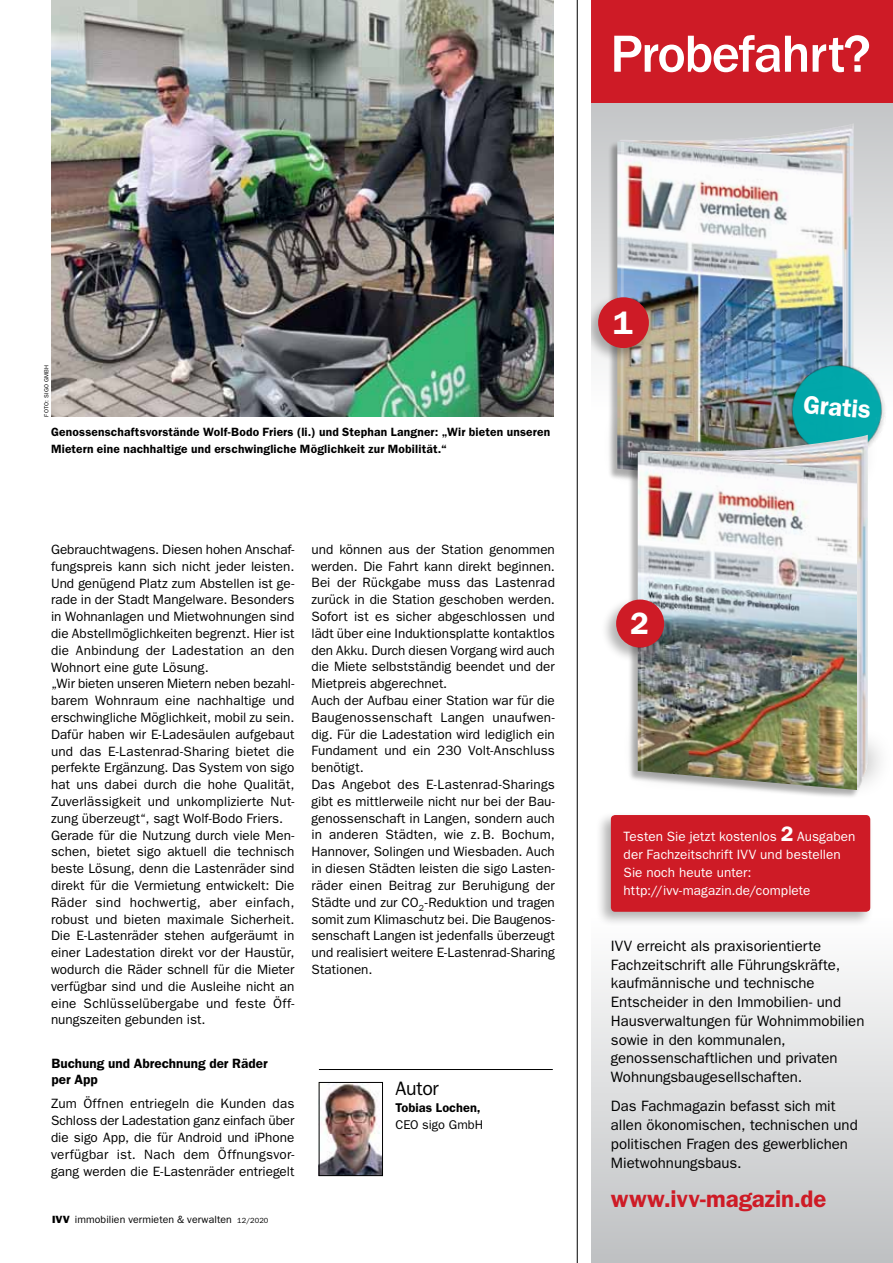
<style>
.page{position:relative;width:893px;height:1263px;background:#fff}
.page>*{position:absolute;margin:0;border:0;box-sizing:border-box;transform-origin:0 0}
.t1{font:500 54px "ITC Franklin Gothic Std";letter-spacing:-.03em;color:#fff}
.t2{font:600 32.7px "ITC Franklin Gothic Std";color:#fff}
.t3{font:600 30.9px "ITC Franklin Gothic Std";color:#fff}
.t4{font:600 25.5px "ITC Franklin Gothic Std";color:#fff}
.t5{font:600 24px "ITC Franklin Gothic Std";letter-spacing:-.005em;color:#ce1b26}
.t6{font:19.5px "ITC Franklin Gothic Std";letter-spacing:-.015em;color:#000}
.t7{font:15px/18.8px "ITC Franklin Gothic Std";color:#000}
.t8{font:13.5px/16.8px "ITC Franklin Gothic Std";color:#000}
.t9{font:13.5px/18px "ITC Franklin Gothic Std";letter-spacing:.005em;color:#fff}
.t10{font:600 13.5px/16.8px "ITC Franklin Gothic Std";color:#000}
.t11{font:600 12.75px "ITC Franklin Gothic Std";letter-spacing:.005em;color:#000}
.t12{font:12.75px "ITC Franklin Gothic Std";color:#000}
.t13{font:600 12px/16.8px "ITC Franklin Gothic Std";letter-spacing:.015em;color:#000}
.t14{font:10.5px "ITC Franklin Gothic Std";letter-spacing:.005em;color:#000}
.t15{font:6px "ITC Franklin Gothic Std";letter-spacing:.035em;color:#000}
.s1{font-family:"ITC Franklin Gothic Std Hvy"}
.s2{font-size:7.5px}
.s3{font-weight:600;font-size:21px}
</style>
<div class="page">
<svg style="left:592px;top:103px;width:301px;height:245px;background:#d3d5d6"></svg>
<div style="left:592px;top:918px;width:301px;height:345px;background:linear-gradient(to bottom,#fefefe,#bec0c2)"></div>
<div style="left:592px;top:0;width:301px;height:103px;background:#ce1b26"></div>
<div style="left:595px;top:812px;width:279px;height:115px;background:#000;opacity:.3"></div>
<div style="left:611px;top:815px;width:259px;height:97px;background:#ce1b26;border-radius:4px"></div>
<div style="left:608px;top:125px;width:244px;height:373px;background:#000;opacity:.3"></div>
<img style="left:618px;top:123px;width:235px;height:225px">
<img style="left:617px;top:141px;width:225px;height:347px">
<svg style="left:620px;top:142px;width:4px;height:327px"></svg>
<div style="left:592px;top:294px;width:60px;height:69px;background:#000;opacity:.3"></div>
<div style="left:598px;top:297px;width:51px;height:51px;background:#ce1b26;border-radius:50%"></div>
<img style="left:769px;top:348px;width:124px;height:101px">
<div style="left:621px;top:708px;width:272px;height:92px;background:#000;opacity:.3"></div>
<div style="left:628px;top:436px;width:238px;height:363px;background:#000;opacity:.3"></div>
<img style="left:639px;top:435px;width:229px;height:354px">
<img style="left:638px;top:452px;width:219px;height:338px">
<svg style="left:641px;top:453px;width:3px;height:318px"></svg>
<div style="left:601px;top:596px;width:66px;height:67px;background:#000;opacity:.3"></div>
<div style="left:616px;top:599px;width:48px;height:49px;background:#ce1b26;border-radius:50%"></div>
<hr style="left:319px;top:1069px;width:234px;height:1px;background:#000">
<img style="left:321px;top:1084px;width:60px;height:90px">
<div style="left:319px;top:1082px;width:64px;height:94px;border:1px solid #000"></div>
<hr style="left:577px;top:0;width:1px;height:1263px;background:#000">
<img style="left:51px;top:0;width:503px;height:417px">
<h1 class="t1" style="left:610px;top:24px;width:262px">Probefahrt?</h1>
<p class="t15" style="left:43px;top:417px;width:53px;rotate:-90deg">FOTO: sigo GmbH</p>
<p class="t13" style="left:51px;top:424px;width:501px">Genossenschaftsvorstände Wolf-Bodo Friers (li.) und Stephan Langner: „Wir bieten unseren<br>Mietern eine nachhaltige und erschwingliche Möglichkeit zur Mobilität.“</p>
<p class="t8" style="left:51px;top:541px;width:245px">Gebrauchtwagens. Diesen hohen Anschaf&shy;fungspreis kann sich nicht jeder leisten.<br>Und genügend Platz zum Abstellen ist ge&shy;rade in der Stadt Mangelware. Besonders in Wohnanlagen und Mietwohnungen sind die Abstellmöglichkeiten begrenzt. Hier ist die Anbindung der Ladestation an den Wohnort eine gute Lösung.<br>„Wir bieten unseren Mietern neben bezahl&shy;barem Wohnraum eine nachhaltige und erschwingliche Möglichkeit, mobil zu sein.<br>Dafür haben wir E-Ladesäulen aufgebaut und das E-Lastenrad-Sharing bietet die perfekte Ergänzung. Das System von sigo hat uns dabei durch die hohe Qualität, Zuverlässigkeit und unkomplizierte Nut&shy;zung überzeugt“, sagt Wolf-Bodo Friers.<br>Gerade für die Nutzung durch viele Men&shy;schen, bietet sigo aktuell die technisch beste Lösung, denn die Lastenräder sind direkt für die Vermietung entwickelt: Die Räder sind hochwertig, aber einfach, robust und bieten maximale Sicherheit.<br>Die E-Lastenräder stehen aufgeräumt in einer Ladestation direkt vor der Haustür, wodurch die Räder schnell für die Mieter verfügbar sind und die Ausleihe nicht an eine Schlüsselübergabe und feste Öff&shy;nungszeiten gebunden ist.</p>
<p class="t10" style="left:51px;top:1054px;width:218px">Buchung und Abrechnung der Räder per App</p>
<p class="t8" style="left:51px;top:1095px;width:245px;text-align:justify">Zum Öffnen entriegeln die Kunden das Schloss der Ladestation ganz einfach über die sigo App, die für Android und iPhone verfügbar ist. Nach dem Öffnungsvor&shy;gang werden die E-Lastenräder entriegelt</p>
<p class="t14" style="left:52px;top:1214px;width:218px"><span class="s1">IVV</span> immobilien vermieten &amp; verwalten <span class="s2">12/2020</span></p>
<p class="t8" style="left:311px;top:541px;width:245px">und können aus der Station genommen werden. Die Fahrt kann direkt beginnen.<br>Bei der Rückgabe muss das Lastenrad zurück in die Station geschoben werden.<br>Sofort ist es sicher abgeschlossen und lädt über eine I nduktionsplatte kontaktlos den Akku. Durch diesen Vorgang wird auch die Miete selbstständig beendet und der Mietpreis abgerechnet.<br>Auch der Aufbau einer Station war für die Baugenossenschaft Langen unaufwen&shy;dig. Für die Ladestation wird lediglich ein Fundament und ein 230 Volt-Anschluss benötigt.<br>Das Angebot des E-Lastenrad-Sharings gibt es mittlerweile nicht nur bei der Bau&shy;genossenschaft in Langen, sondern auch in anderen Städten, wie z.B. Bochum, Hannover, Solingen und Wiesbaden. Auch in diesen Städten leisten die sigo Lasten&shy;räder einen Beitrag zur Beruhigung der Städte und zur CO<sub>2</sub>-Reduktion und tragen somit zum Klimaschutz bei. Die Baugenos&shy;senschaft Langen ist jedenfalls überzeugt und realisiert weitere E-Lastenrad-Sharing Stationen.</p>
<h3 class="t6" style="left:395px;top:1077px;width:45px">Autor</h3>
<p class="t11" style="left:395px;top:1100px;width:87px">Tobias Lochen,</p>
<p class="t12" style="left:395px;top:1117px;width:89px">CEO sigo GmbH</p>
<h2 class="t2" style="left:613px;top:303px;width:21px">1</h2>
<h3 class="t3" style="left:630px;top:605px;width:20px">2</h3>
<h3 class="t4" style="left:805px;top:389px;width:69px;rotate:5deg">Gratis</h3>
<p class="t9" style="left:624px;top:827px;width:233px">Testen Sie jetzt kostenlos <span class="s3">2</span> Ausgaben der Fachzeitschrift IVV und bestellen Sie noch heute unter: http://ivv-magazin.de/complete</p>
<p class="t7" style="left:611px;top:936px;width:255px">IVV erreicht als praxisorientierte Fachzeitschrift alle Führungskräfte, kaufmännische und technische Entscheider in den Immobilien- und Hausverwaltungen für Wohnimmobilien sowie in den kommunalen, genossenschaftlichen und privaten Wohnungsbaugesellschaften.</p>
<p class="t7" style="left:611px;top:1097px;width:248px">Das Fachmagazin befasst sich mit allen ökonomischen, technischen und politischen Fragen des gewerblichen<br>Mietwohnungsbaus.</p>
<h3 class="t5" style="left:611px;top:1184px;width:217px">www.ivv-magazin.de</h3>
</div>
